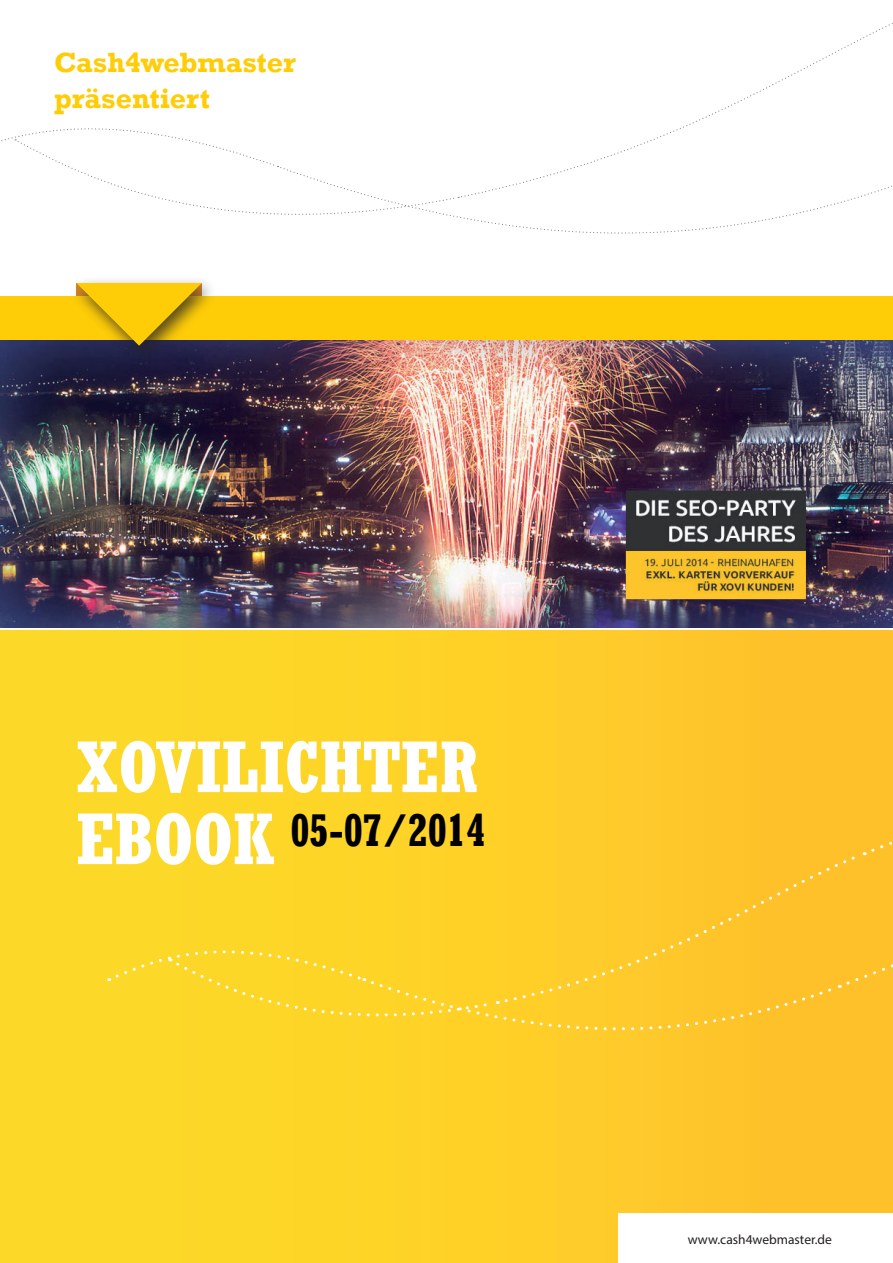
<style>
.page{position:relative;width:893px;height:1263px;background:#fff}
.page>*{position:absolute;margin:0;border:0;box-sizing:border-box;transform-origin:0 0}
.t1{font:700 condensed 72px "Rockwell";color:#fff}
.t2{font:700 condensed 45px "Rockwell";color:#000}
.t3{font:700 28.5px/36px "Rockwell";color:#fecd08}
.t4{font:13.5px "Myriad Pro";color:#231f20}
.s1{font-size:72px;color:#fff}
</style>
<div class="page">
<div style="left:0;top:296px;width:893px;height:50px;background:#fecd08"></div>
<img style="left:0;top:341px;width:893px;height:286px">
<div style="left:0;top:630px;width:893px;height:633px;background:linear-gradient(to right,#fcde28,#ffc12a)"></div>
<div style="left:618px;top:1213px;width:275px;height:50px;background:#fff"></div>
<div style="left:69px;top:276px;width:149px;height:90px;background:#231f20;opacity:.75"></div>
<svg style="left:76px;top:283px;width:126px;height:63px"></svg>
<div style="left:503px;top:851px;width:361px;height:80px;background:#fec72a"></div>
<svg style="left:864px;top:834px;width:29px;height:21px"></svg>
<svg style="left:109px;top:931px;width:784px;height:122px;background:#fdce2a"></svg>
<svg style="left:280px;top:166px;width:613px;height:68px"></svg>
<svg style="left:1px;top:128px;width:277px;height:39px"></svg>
<p class="t3" style="left:54px;top:44px;width:243px">Cash4webmaster präsentiert</p>
<h1 class="t1" style="left:76px;top:724px;width:403px">XOVILICHTER</h1>
<h2 class="t2" style="left:76px;top:804px;width:410px"><span class="s1">EBOOK</span> 05-07/2014</h2>
<p class="t4" style="left:688px;top:1231px;width:146px">www.cash4webmaster.de</p>
</div>
